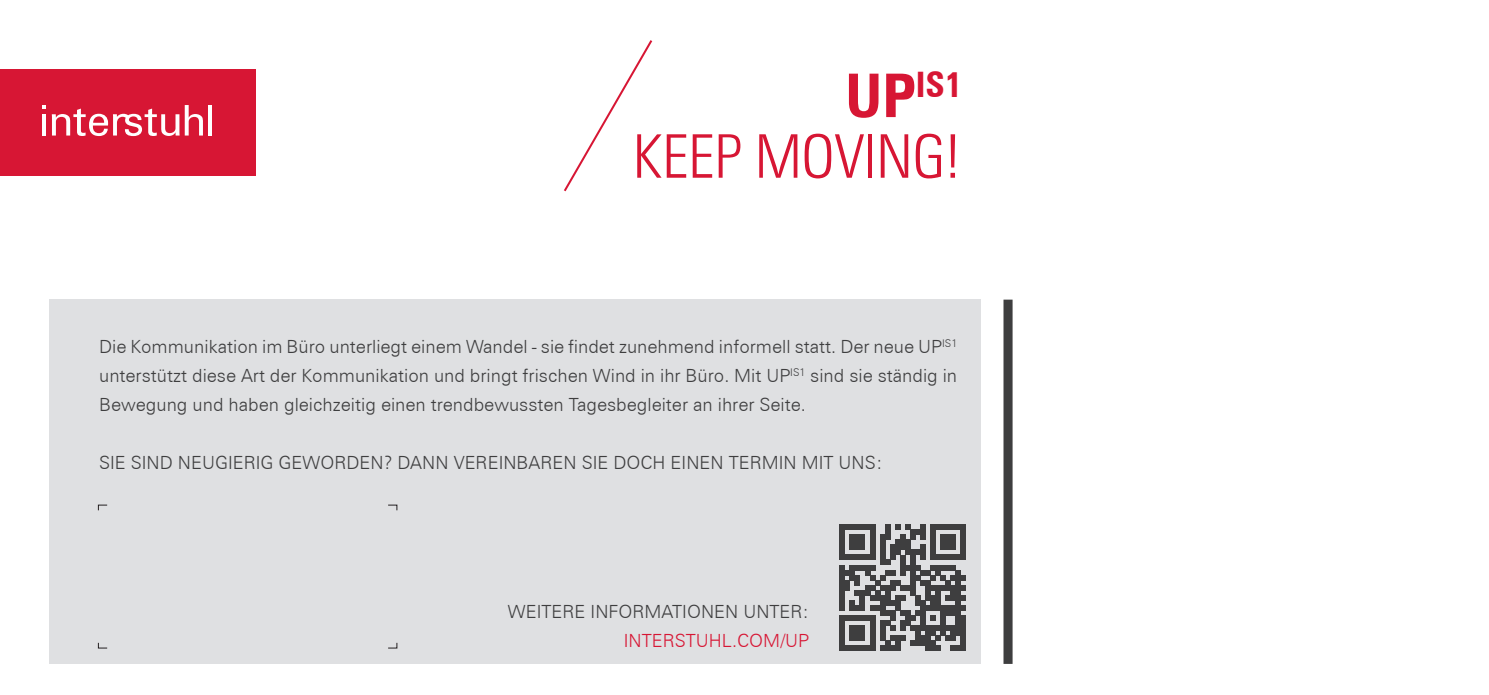
<style>
.page{position:relative;width:1489px;height:695px;background:#fff}
.page>*{position:absolute;margin:0;border:0;box-sizing:border-box;transform-origin:0 0}
.t1{font:300 condensed 60.25px "Zurich BT";color:#d71634}
.t2{font:35.25px "Zurich BT Bold Condensed Head";color:#d71634}
.t3{font:300 18.25px/29px "Zurich BT";color:#3e3e3f;text-align:justify}
.t4{font:300 18.25px "Zurich BT";color:#d71634}
.s1{font-size:60.25px}
</style>
<div class="page">
<div style="left:50px;top:299px;width:931px;height:364px;background:#dfe0e2"></div>
<div style="left:839px;top:524px;width:5px;height:31px;background:#3e3e3f"></div>
<div style="left:849px;top:534px;width:5px;height:16px;background:#3e3e3f"></div>
<div style="left:854px;top:534px;width:5px;height:16px;background:#3e3e3f"></div>
<div style="left:859px;top:534px;width:6px;height:16px;background:#3e3e3f"></div>
<svg style="left:844px;top:524px;width:26px;height:5px"></svg>
<div style="left:870px;top:524px;width:5px;height:31px;background:#3e3e3f"></div>
<div style="left:880px;top:534px;width:5px;height:21px;background:#3e3e3f"></div>
<div style="left:885px;top:524px;width:5px;height:15px;background:#3e3e3f"></div>
<div style="left:890px;top:544px;width:5px;height:11px;background:#3e3e3f"></div>
<div style="left:895px;top:539px;width:5px;height:16px;background:#3e3e3f"></div>
<div style="left:900px;top:534px;width:5px;height:16px;background:#3e3e3f"></div>
<div style="left:905px;top:539px;width:5px;height:16px;background:#3e3e3f"></div>
<div style="left:910px;top:529px;width:5px;height:10px;background:#3e3e3f"></div>
<svg style="left:895px;top:524px;width:25px;height:10px"></svg>
<div style="left:920px;top:524px;width:5px;height:15px;background:#3e3e3f"></div>
<div style="left:920px;top:544px;width:5px;height:11px;background:#3e3e3f"></div>
<div style="left:930px;top:524px;width:5px;height:31px;background:#3e3e3f"></div>
<div style="left:940px;top:534px;width:5px;height:16px;background:#3e3e3f"></div>
<div style="left:945px;top:534px;width:5px;height:16px;background:#3e3e3f"></div>
<div style="left:950px;top:534px;width:5px;height:16px;background:#3e3e3f"></div>
<svg style="left:935px;top:524px;width:25px;height:5px"></svg>
<div style="left:960px;top:524px;width:5px;height:31px;background:#3e3e3f"></div>
<svg style="left:839px;top:550px;width:126px;height:100px"></svg>
<div style="left:960px;top:615px;width:5px;height:10px;background:#3e3e3f"></div>
<div style="left:960px;top:625px;width:5px;height:15px;background:#3e3e3f"></div>
<div style="left:960px;top:640px;width:5px;height:10px;background:#3e3e3f"></div>
<svg style="left:98px;top:504px;width:9px;height:6px"></svg>
<svg style="left:388px;top:504px;width:9px;height:6px"></svg>
<svg style="left:98px;top:642px;width:9px;height:6px"></svg>
<svg style="left:388px;top:642px;width:9px;height:6px"></svg>
<div style="left:0;top:69px;width:255px;height:107px;background:#d71634"></div>
<hr style="left:42px;top:114px;width:4px;height:21px;background:#fff">
<svg style="left:42px;top:106px;width:4px;height:3px"></svg>
<hr style="left:208px;top:105px;width:4px;height:30px;background:#fff">
<svg style="left:52px;top:105px;width:151px;height:31px"></svg>
<svg style="left:564px;top:40px;width:89px;height:152px"></svg>
<div style="left:1003px;top:299px;width:9px;height:364px;background:#3e3e3f"></div>
<h2 class="t2" style="left:845px;top:63px;width:119px"><span class="s1">UP</span>IS1</h2>
<h1 class="t1" style="left:632px;top:120px;width:330px">KEEP MOVING!</h1>
<p class="t3" style="left:99px;top:331px;width:859px">Die Kommunikation im Büro unterliegt einem Wandel - sie findet zunehmend informell statt. Der neue UP<sup>IS1 </sup>unterstützt diese Art der Kommunikation und bringt frischen Wind in ihr Büro. Mit UP<sup>IS1</sup> sind sie ständig in Bewegung und haben gleichzeitig einen trendbewussten Tagesbegleiter an ihrer Seite.</p>
<p class="t3" style="left:99px;top:448px;width:785px">SIE SIND NEUGIERIG GEWORDEN? DANN VEREINBAREN SIE DOCH EINEN TERMIN MIT UNS:</p>
<p class="t3" style="left:508px;top:597px;width:303px">WEITERE INFORMATIONEN UNTER:</p>
<p class="t4" style="left:623px;top:629px;width:187px">INTERSTUHL.COM/UP</p>
</div>
